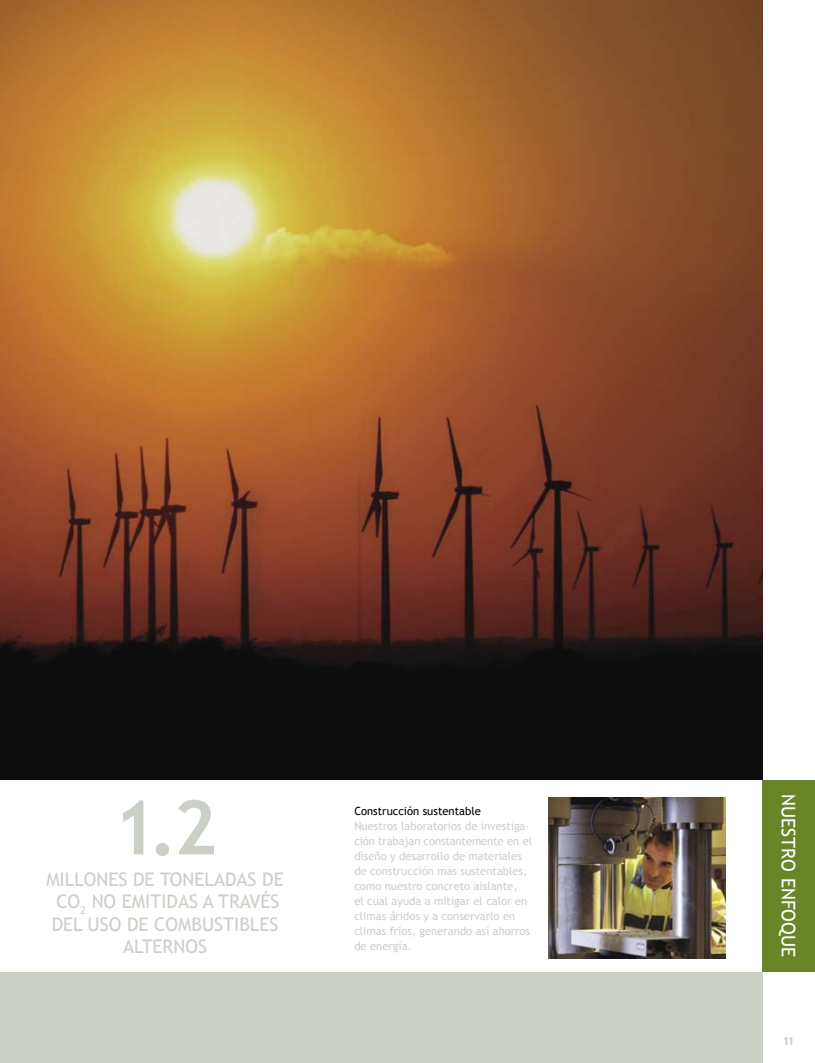
<style>
.page{position:relative;width:815px;height:1063px;background:#fff}
.page>*{position:absolute;margin:0;border:0;box-sizing:border-box;transform-origin:0 0}
.t1{font:700 75px "Trebuchet MS";color:#cbd0c7}
.t2{font:18.75px/22.5px "Trebuchet MS";color:#cbd0c7;text-align:center}
.t3{font:18.75px "Trebuchet MS";color:#fff}
.t4{font:11.25px/15px "Trebuchet MS";color:#cbd0c7}
.t5{font:11.25px "Trebuchet MS";color:#000}
.t6{font:700 condensed 11.25px "Univers";color:#cbd0c7}
</style>
<div class="page">
<div style="left:0;top:971px;width:762px;height:92px;background:#cbd0c7"></div>
<img style="left:0;top:0;width:763px;height:780px">
<div style="left:762px;top:780px;width:53px;height:191px;background:#6a8527"></div>
<img style="left:549px;top:798px;width:177px;height:161px">
<h1 class="t1" style="left:113px;top:781px;width:106px">1.2</h1>
<h2 class="t2" style="left:46px;top:868px;width:239px">MILLONES DE TONELADAS DE<br>CO<sub>2</sub> NO EMITIDAS A TRAVÉS<br>DEL USO DE COMBUSTIBLES<br>ALTERNOS</h2>
<p class="t5" style="left:354px;top:805px;width:128px">Construcción sustentable</p>
<p class="t4" style="left:354px;top:819px;width:179px">Nuestros laboratorios de investiga&shy;ción trabajan constantemente en el diseño y desarrollo de materiales de construcción más sustentables, como nuestro concreto aislante,<br>el cual ayuda a mitigar el calor en climas áridos y a conservarlo en climas fríos, generando así ahorros de energía.</p>
<h2 class="t3" style="left:799px;top:794px;width:164px;rotate:90deg">NUESTRO ENFOQUE</h2>
<p class="t6" style="left:784px;top:1034px;width:11px">11</p>
</div>
